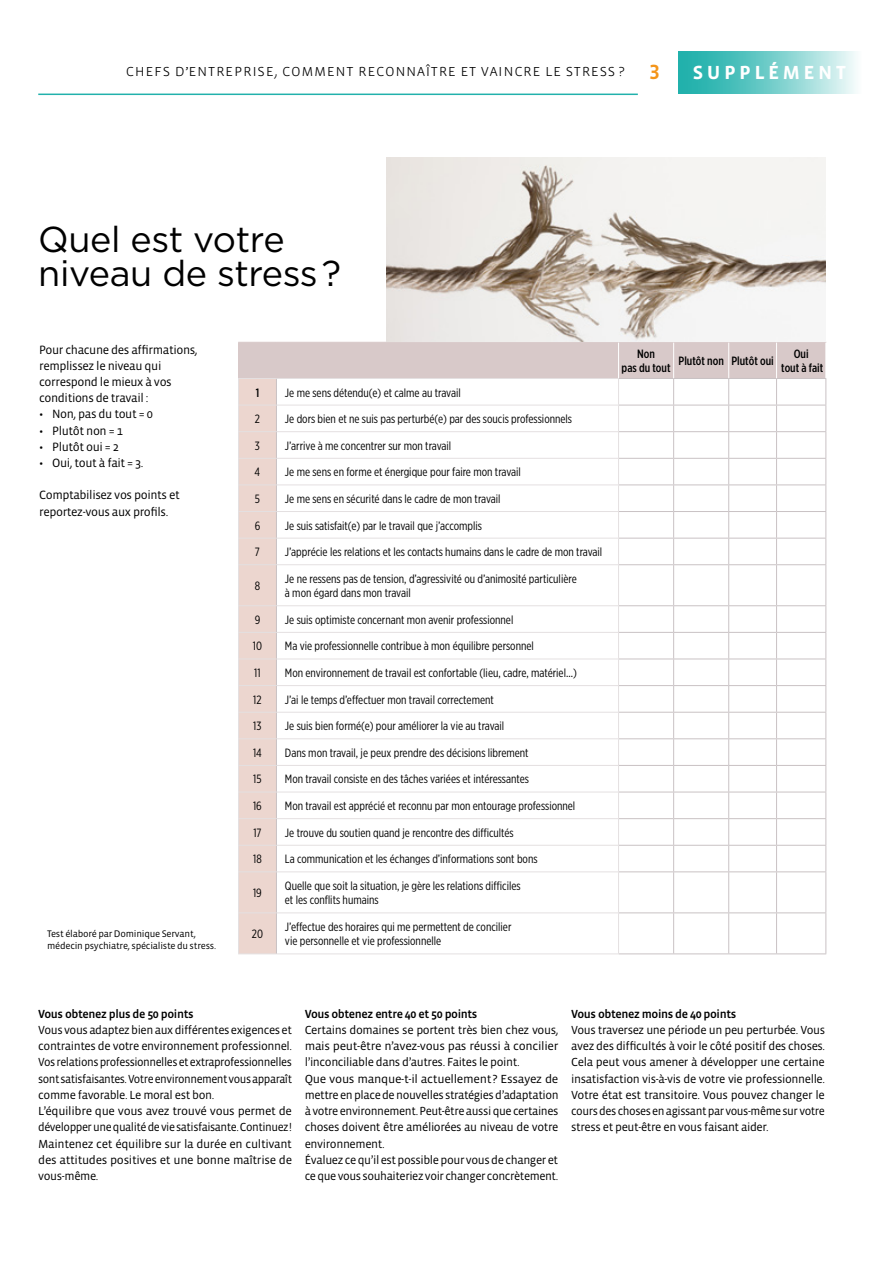
<style>
.page{position:relative;width:893px;height:1263px;background:#fff}
.page>*{position:absolute;margin:0;border:0;box-sizing:border-box;transform-origin:0 0}
.t1{font:36px/34.2px "Gotham";letter-spacing:-.01em;color:#000}
.t2{font:500 24px "Vista Sans OT";letter-spacing:.12em;color:#fff}
.t3{font:300 16.5px "Vista Sans OT";letter-spacing:.04em;color:#000}
.t4{font:12.3px/16.2px "Vista Sans OT";letter-spacing:-.03em;color:#000}
.t5{font:12px/16.2px "Vista Sans OT";letter-spacing:-.03em;color:#000}
.t6{font:12px/14.4px "Gotham X Narrow";color:#000}
.t7{font:500 12px "Vista Sans OT";letter-spacing:-.03em;color:#000}
.t8{font:500 12px/14.4px "Gotham X Narrow";color:#000;text-align:center}
.t9{font:9.75px/11.7px "Vista Sans OT";letter-spacing:-.02em;color:#000}
.s1{font-weight:500;font-size:21px;color:#f4951a}
</style>
<div class="page">
<svg style="left:678px;top:51px;width:178px;height:43px;background:#76cecb"></svg>
<hr style="left:38px;top:94px;width:600px;height:1px;background:#21b1ac">
<svg style="left:238px;top:342px;width:588px;height:612px"></svg>
<hr style="left:276px;top:872px;width:1px;height:40px;background:#c9c2c4">
<hr style="left:619px;top:871px;width:55px;height:1px;background:#c9c2c4">
<hr style="left:674px;top:871px;width:55px;height:1px;background:#c9c2c4">
<hr style="left:673px;top:872px;width:1px;height:40px;background:#c9c2c4">
<hr style="left:729px;top:871px;width:47px;height:1px;background:#c9c2c4">
<hr style="left:728px;top:872px;width:1px;height:40px;background:#c9c2c4">
<hr style="left:776px;top:871px;width:50px;height:1px;background:#c9c2c4">
<hr style="left:776px;top:872px;width:1px;height:40px;background:#c9c2c4">
<hr style="left:825px;top:872px;width:1px;height:40px;background:#c9c2c4">
<hr style="left:276px;top:913px;width:1px;height:40px;background:#c9c2c4">
<hr style="left:619px;top:912px;width:55px;height:1px;background:#c9c2c4">
<hr style="left:674px;top:912px;width:55px;height:1px;background:#c9c2c4">
<hr style="left:673px;top:913px;width:1px;height:40px;background:#c9c2c4">
<hr style="left:729px;top:912px;width:47px;height:1px;background:#c9c2c4">
<hr style="left:728px;top:913px;width:1px;height:40px;background:#c9c2c4">
<hr style="left:776px;top:912px;width:50px;height:1px;background:#c9c2c4">
<hr style="left:776px;top:913px;width:1px;height:40px;background:#c9c2c4">
<hr style="left:825px;top:913px;width:1px;height:40px;background:#c9c2c4">
<hr style="left:619px;top:953px;width:55px;height:1px;background:#c9c2c4">
<hr style="left:674px;top:953px;width:55px;height:1px;background:#c9c2c4">
<hr style="left:729px;top:953px;width:47px;height:1px;background:#c9c2c4">
<hr style="left:776px;top:953px;width:50px;height:1px;background:#c9c2c4">
<hr style="left:618px;top:343px;width:1px;height:35px;background:#fff">
<hr style="left:673px;top:343px;width:1px;height:35px;background:#fff">
<hr style="left:728px;top:343px;width:1px;height:35px;background:#fff">
<hr style="left:776px;top:343px;width:1px;height:35px;background:#fff">
<hr style="left:825px;top:343px;width:1px;height:35px;background:#fff">
<img style="left:387px;top:158px;width:439px;height:184px">
<h3 class="t3" style="left:126px;top:62px;width:211px">chefs d’entreprise, COMMENT</h3>
<h3 class="t3" style="left:358px;top:62px;width:82px">RECONNAîTRE</h3>
<h3 class="t3" style="left:461px;top:62px;width:47px">ET VAINCRE</h3>
<h3 class="t3" style="left:545px;top:62px;width:116px">LE Stress ? <span class="s1">3</span></h3>
<h2 class="t2" style="left:692px;top:58px;width:155px">supplément</h2>
<h1 class="t1" style="left:38px;top:221px;width:304px">Quel est votre niveau de stress ?</h1>
<p class="t4" style="left:39px;top:342px;width:160px">Pour chacune des affirmations, remplissez le niveau qui correspond le mieux à vos conditions de travail :</p>
<p class="t4" style="left:39px;top:406px;width:115px">• Non, pas du tout = 0</p>
<p class="t4" style="left:39px;top:423px;width:85px">• Plutôt non = 1</p>
<p class="t4" style="left:39px;top:439px;width:81px">• Plutôt oui = 2</p>
<p class="t4" style="left:39px;top:455px;width:106px">• Oui, tout à fait = 3.</p>
<p class="t4" style="left:39px;top:487px;width:142px">Comptabilisez vos points et reportez-vous aux profils.</p>
<p class="t9" style="left:47px;top:928px;width:170px">Test élaboré par Dominique Servant, médecin psychiatre, spécialiste du stress.</p>
<p class="t8" style="left:256px;top:385px;width:5px">1</p>
<p class="t6" style="left:285px;top:385px;width:177px">Je me sens détendu(e) et calme au travail</p>
<p class="t6" style="left:255px;top:412px;width:7px">2</p>
<p class="t6" style="left:285px;top:412px;width:289px">Je dors bien et ne suis pas perturbé(e) par des soucis professionnels</p>
<p class="t6" style="left:255px;top:438px;width:7px">3</p>
<p class="t6" style="left:285px;top:438px;width:168px">J’arrive à me concentrer sur mon travail</p>
<p class="t6" style="left:255px;top:465px;width:7px">4</p>
<p class="t6" style="left:285px;top:465px;width:238px">Je me sens en forme et énergique pour faire mon travail</p>
<p class="t6" style="left:255px;top:491px;width:7px">5</p>
<p class="t6" style="left:285px;top:491px;width:217px">Je me sens en sécurité dans le cadre de mon travail</p>
<p class="t6" style="left:255px;top:518px;width:7px">6</p>
<p class="t6" style="left:285px;top:518px;width:199px">Je suis satisfait(e) par le travail que j’accomplis</p>
<p class="t6" style="left:255px;top:545px;width:7px">7</p>
<p class="t6" style="left:285px;top:545px;width:319px">J’apprécie les relations et les contacts humains dans le cadre de mon travail</p>
<p class="t6" style="left:255px;top:578px;width:7px">8</p>
<p class="t6" style="left:285px;top:571px;width:293px">Je ne ressens pas de tension, d’agressivité ou d’animosité particulière à mon égard dans mon travail</p>
<p class="t6" style="left:255px;top:612px;width:7px">9</p>
<p class="t6" style="left:285px;top:612px;width:230px">Je suis optimiste concernant mon avenir professionnel</p>
<p class="t6" style="left:253px;top:639px;width:11px">10</p>
<p class="t6" style="left:285px;top:639px;width:250px">Ma vie professionnelle contribue à mon équilibre personnel</p>
<p class="t6" style="left:254px;top:665px;width:8px">11</p>
<p class="t6" style="left:285px;top:665px;width:293px">Mon environnement de travail est confortable (lieu, cadre, matériel...)</p>
<p class="t6" style="left:253px;top:692px;width:10px">12</p>
<p class="t6" style="left:285px;top:692px;width:210px">J’ai le temps d’effectuer mon travail correctement</p>
<p class="t6" style="left:253px;top:719px;width:10px">13</p>
<p class="t6" style="left:285px;top:719px;width:221px">Je suis bien formé(e) pour améliorer la vie au travail</p>
<p class="t6" style="left:253px;top:745px;width:10px">14</p>
<p class="t6" style="left:285px;top:745px;width:245px">Dans mon travail, je peux prendre des décisions librement</p>
<p class="t6" style="left:253px;top:772px;width:10px">15</p>
<p class="t6" style="left:285px;top:772px;width:245px">Mon travail consiste en des tâches variées et intéressantes</p>
<p class="t6" style="left:253px;top:798px;width:10px">16</p>
<p class="t6" style="left:285px;top:798px;width:292px">Mon travail est apprécié et reconnu par mon entourage professionnel</p>
<p class="t6" style="left:253px;top:825px;width:10px">17</p>
<p class="t6" style="left:285px;top:825px;width:230px">Je trouve du soutien quand je rencontre des difficultés</p>
<p class="t6" style="left:253px;top:852px;width:10px">18</p>
<p class="t6" style="left:285px;top:852px;width:254px">La communication et les échanges d’informations sont bons</p>
<p class="t6" style="left:253px;top:885px;width:10px">19</p>
<p class="t6" style="left:285px;top:878px;width:237px">Quelle que soit la situation, je gère les relations difficiles et les conflits humains</p>
<p class="t6" style="left:252px;top:926px;width:13px">20</p>
<p class="t6" style="left:285px;top:919px;width:228px">J’effectue des horaires qui me permettent de concilier vie personnelle et vie professionnelle</p>
<p class="t8" style="left:622px;top:346px;width:50px">Non<br>pas du tout</p>
<p class="t8" style="left:678px;top:354px;width:97px">Plutôt non Plutôt oui</p>
<p class="t8" style="left:781px;top:346px;width:44px">Oui<br>tout à fait</p>
<p class="t7" style="left:38px;top:1007px;width:157px">Vous obtenez plus de 50 points</p>
<p class="t5" style="left:38px;top:1022px;width:255px">Vous vous adaptez bien aux différentes exigences et contraintes de votre environnement professionnel.<br>Vos relations professionnelles et extraprofessionnelles sont satisfaisantes. Votre environnement vous apparaît comme favorable. Le moral est bon.<br>L’équilibre que vous avez trouvé vous permet de développer une qualité de vie satisfaisante. Continuez!<br>Maintenez cet équilibre sur la durée en cultivant des attitudes positives et une bonne maîtrise de vous-même.</p>
<p class="t7" style="left:305px;top:1008px;width:174px">Vous obtenez entre 40 et 50 points</p>
<p class="t5" style="left:305px;top:1022px;width:255px">Certains domaines se portent très bien chez vous, mais peut-être n’avez-vous pas réussi à concilier l’inconciliable dans d’autres. Faites le point.<br>Que vous manque-t-il actuellement? Essayez de mettre en place de nouvelles stratégies d’adaptation à votre environnement. Peut-être aussi que certaines choses doivent être améliorées au niveau de votre environnement.<br>Évaluez ce qu’il est possible pour vous de changer et ce que vous souhaiteriez voir changer concrètement.</p>
<p class="t7" style="left:571px;top:1008px;width:167px">Vous obtenez moins de 40 points</p>
<p class="t5" style="left:571px;top:1022px;width:255px;text-align:justify">Vous traversez une période un peu perturbée. Vous avez des difficultés à voir le côté positif des choses.<br>Cela peut vous amener à développer une certaine insatisfaction vis-à-vis de votre vie professionnelle.<br>Votre état est transitoire. Vous pouvez changer le cours des choses en agissant par vous-même sur votre stress et peut-être en vous faisant aider.</p>
</div>
